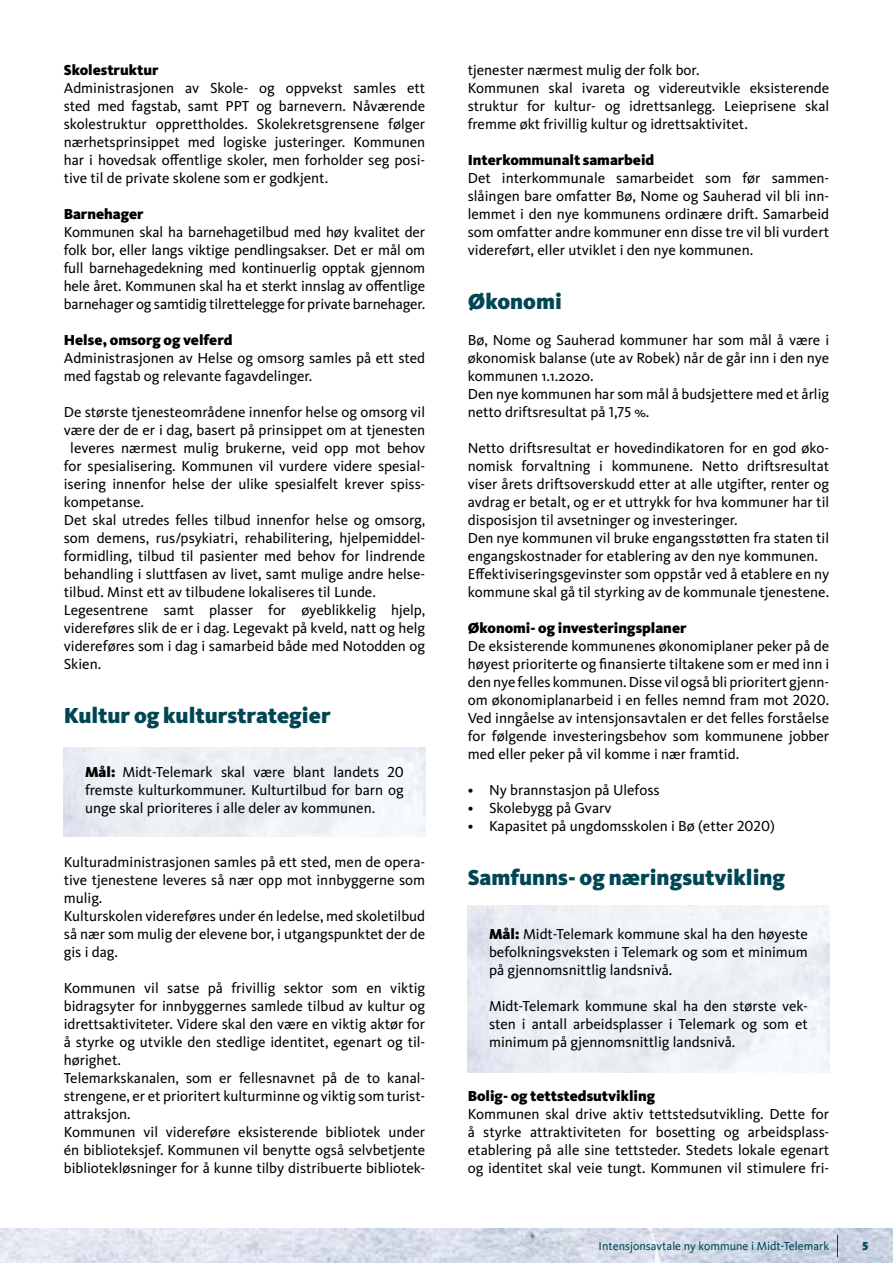
<style>
.page{position:relative;width:893px;height:1263px;background:#fff}
.page>*{position:absolute;margin:0;border:0;box-sizing:border-box;transform-origin:0 0}
.t1{font:900 22.5px "Kievit OT";color:#004653}
.t2{font:15px/18px "Kievit OT";color:#000;text-align:justify}
.t3{font:900 15px "Kievit OT";color:#000}
.t4{font:12px "Kievit OT";color:#004653}
.t5{font:900 12px "Kievit OT";color:#004653}
.s1{font-weight:900}
</style>
<div class="page">
<img style="left:0;top:1229px;width:893px;height:34px">
<svg style="left:837px;top:1235px;width:1px;height:22px"></svg>
<p class="t3" style="left:64px;top:61px;width:96px">Skolestruktur</p>
<p class="t2" style="left:64px;top:79px;width:363px">Administrasjonen av Skole- og oppvekst samles ett sted med fagstab, samt PPT og barnevern. Nåværende skolestruktur opprettholdes. Skolekretsgrensene følger nærhetsprinsippet med logiske justeringer. Kommunen har i hovedsak offentlige skoler, men forholder seg posi&shy;tive til de private skolene som er godkjent.</p>
<p class="t3" style="left:64px;top:205px;width:81px">Barnehager</p>
<p class="t2" style="left:64px;top:223px;width:363px">Kommunen skal ha barnehagetilbud med høy kvalitet der folk bor, eller langs viktige pendlingsakser. Det er mål om full barnehagedekning med kontinuerlig opptak gjennom hele året. Kommunen skal ha et sterkt innslag av offentlige barnehager og samtidig tilrettelegge for private barnehager.</p>
<p class="t3" style="left:64px;top:331px;width:170px">Helse, omsorg og velferd</p>
<p class="t2" style="left:64px;top:349px;width:363px">Administrasjonen av Helse og omsorg samles på ett sted med fagstab og relevante fagavdelinger.</p>
<p class="t2" style="left:64px;top:403px;width:363px">De største tjenesteområdene innenfor helse og omsorg vil</p>
<p class="t2" style="left:64px;top:421px;width:363px">være der de er i dag, basert på prinsippet om at tjenesten</p>
<p class="t2" style="left:70px;top:439px;width:356px">leveres nærmest mulig brukerne, veid opp mot behov</p>
<p class="t2" style="left:64px;top:457px;width:363px">for spesialisering. Kommunen vil vurdere videre spesial-</p>
<p class="t2" style="left:64px;top:475px;width:363px">isering innenfor helse der ulike spesialfelt krever spiss-</p>
<p class="t2" style="left:64px;top:493px;width:82px">kompetanse.</p>
<p class="t2" style="left:64px;top:511px;width:363px">Det skal utredes felles tilbud innenfor helse og omsorg,</p>
<p class="t2" style="left:64px;top:529px;width:363px">som demens, rus/psykiatri, rehabilitering, hjelpemiddel-</p>
<p class="t2" style="left:64px;top:547px;width:363px">formidling, tilbud til pasienter med behov for lindrende</p>
<p class="t2" style="left:64px;top:565px;width:363px">behandling i sluttfasen av livet, samt mulige andre helse-</p>
<p class="t2" style="left:64px;top:583px;width:314px">tilbud. Minst ett av tilbudene lokaliseres til Lunde.</p>
<p class="t2" style="left:64px;top:601px;width:363px">Legesentrene samt plasser for øyeblikkelig hjelp,</p>
<p class="t2" style="left:64px;top:619px;width:363px">videreføres slik de er i dag. Legevakt på kveld, natt og helg</p>
<p class="t2" style="left:64px;top:637px;width:363px">videreføres som i dag i samarbeid både med Notodden og</p>
<p class="t2" style="left:64px;top:655px;width:39px">Skien.</p>
<h1 class="t1" style="left:64px;top:702px;width:268px">Kultur og kulturstrategier</h1>
<p class="t2" style="left:85px;top:763px;width:320px"><span class="s1">Mål:</span> Midt-Telemark skal være blant landets 20 fremste kulturkommuner. Kulturtilbud for barn og unge skal prioriteres i alle deler av kommunen.</p>
<p class="t2" style="left:64px;top:853px;width:363px;text-align:left">Kulturadministrasjonen samles på ett sted, men de opera&shy;tive tjenestene leveres så nær opp mot innbyggerne som mulig.<br>Kulturskolen videreføres under én ledelse, med skoletilbud så nær som mulig der elevene bor, i utgangspunktet der de gis i dag.</p>
<p class="t2" style="left:64px;top:979px;width:363px;text-align:left">Kommunen vil satse på frivillig sektor som en viktig bidragsyter for innbyggernes samlede tilbud av kultur og idrettsaktiviteter. Videre skal den være en viktig aktør for å styrke og utvikle den stedlige identitet, egenart og til&shy;hørighet.<br>Telemarkskanalen, som er fellesnavnet på de to kanal&shy;strengene, er et prioritert kulturminne og viktig som turist&shy;attraksjon.<br>Kommunen vil videreføre eksisterende bibliotek under én biblioteksjef. Kommunen vil benytte også selvbetjente bibliotekløsninger for å kunne tilby distribuerte bibliotek-</p>
<p class="t2" style="left:468px;top:61px;width:363px;text-align:left">tjenester nærmest mulig der folk bor.<br>Kommunen skal ivareta og videreutvikle eksisterende struktur for kultur- og idrettsanlegg. Leieprisene skal fremme økt frivillig kultur og idrettsaktivitet.</p>
<p class="t3" style="left:468px;top:151px;width:188px">Interkommunalt samarbeid</p>
<p class="t2" style="left:468px;top:169px;width:363px">Det interkommunale samarbeidet som før sammen&shy;slåingen bare omfatter Bø, Nome og Sauherad vil bli inn&shy;lemmet i den nye kommunens ordinære drift. Samarbeid som omfatter andre kommuner enn disse tre vil bli vurdert videreført, eller utviklet i den nye kommunen.</p>
<h1 class="t1" style="left:468px;top:288px;width:96px">Økonomi</h1>
<p class="t2" style="left:468px;top:331px;width:363px;text-align:left">Bø, Nome og Sauherad kommuner har som mål å være i økonomisk balanse (ute av Robek) når de går inn i den nye kommunen 1.1.2020.<br>Den nye kommunen har som mål å budsjettere med et årlig netto driftsresultat på 1,75 %.</p>
<p class="t2" style="left:468px;top:439px;width:363px;text-align:left">Netto driftsresultat er hovedindikatoren for en god øko&shy;nomisk forvaltning i kommunene. Netto driftsresultat viser årets driftsoverskudd etter at alle utgifter, renter og avdrag er betalt, og er et uttrykk for hva kommuner har til disposisjon til avsetninger og investeringer.<br>Den nye kommunen vil bruke engangsstøtten fra staten til engangskostnader for etablering av den nye kommunen.<br>Effektiviseringsgevinster som oppstår ved å etablere en ny kommune skal gå til styrking av de kommunale tjenestene.</p>
<p class="t3" style="left:468px;top:619px;width:220px">Økonomi- og investeringsplaner</p>
<p class="t2" style="left:468px;top:637px;width:363px">De eksisterende kommunenes økonomiplaner peker på de høyest prioriterte og finansierte tiltakene som er med inn i den nye felles kommunen. Disse vil også bli prioritert gjenn&shy;om økonomiplanarbeid i en felles nemnd fram mot 2020.<br>Ved inngåelse av intensjonsavtalen er det felles forståelse for følgende investeringsbehov som kommunene jobber med eller peker på vil komme i nær framtid.</p>
<p class="t2" style="left:468px;top:781px;width:193px">• Ny brannstasjon på Ulefoss</p>
<p class="t2" style="left:468px;top:799px;width:145px">• Skolebygg på Gvarv</p>
<p class="t2" style="left:468px;top:817px;width:309px">• Kapasitet på ungdomsskolen i Bø (etter 2020)</p>
<h1 class="t1" style="left:468px;top:864px;width:319px">Samfunns- og næringsutvikling</h1>
<p class="t2" style="left:489px;top:925px;width:320px"><span class="s1">Mål:</span> Midt-Telemark kommune skal ha den høyeste befolkningsveksten i Telemark og som et minimum på gjennomsnittlig landsnivå.</p>
<p class="t2" style="left:489px;top:997px;width:320px">Midt-Telemark kommune skal ha den største vek&shy;sten i antall arbeidsplasser i Telemark og som et minimum på gjennomsnittlig landsnivå.</p>
<p class="t3" style="left:468px;top:1087px;width:189px">Bolig- og tettstedsutvikling</p>
<p class="t2" style="left:468px;top:1105px;width:363px">Kommunen skal drive aktiv tettstedsutvikling. Dette for å styrke attraktiviteten for bosetting og arbeidsplass&shy;etablering på alle sine tettsteder. Stedets lokale egenart og identitet skal veie tungt. Kommunen vil stimulere fri-</p>
<p class="t4" style="left:599px;top:1239px;width:232px">Intensjonsavtale ny kommune i Midt-Telemark</p>
<p class="t5" style="left:862px;top:1239px;width:7px">5</p>
</div>
